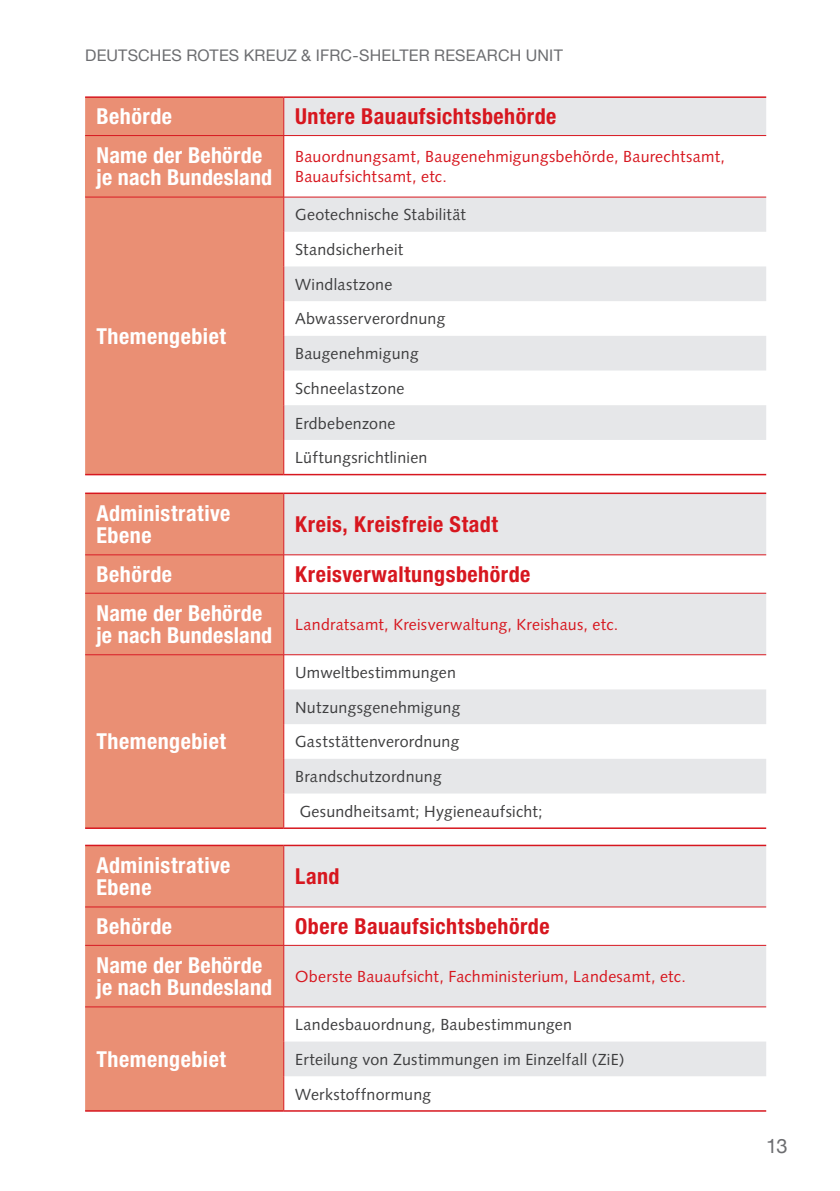
<style>
.page{position:relative;width:840px;height:1191px;background:#fff}
.page>*{position:absolute;margin:0;border:0;box-sizing:border-box;transform-origin:0 0}
.t1{font:700 condensed 22px/22px "Helvetica Neue LT Std";letter-spacing:.02em;color:#fff}
.t2{font:700 condensed 22px "Helvetica Neue LT Std";letter-spacing:.02em;color:#d7171f}
.t3{font:20px "Helvetica Neue";color:#6c6d70}
.t4{font:16px/34.6px "Syntax LT Std";letter-spacing:.015em;color:#3e3e3f}
.t5{font:16px/20px "Syntax LT Std";letter-spacing:.015em;color:#d7171f}
.t6{font:16px "Helvetica Neue";letter-spacing:.01em;color:#6c6d70}
</style>
<div class="page">
<div style="left:85px;top:98px;width:198px;height:376px;background:#ea8f74"></div>
<svg style="left:284px;top:98px;width:481px;height:342px;fill:#e6e7e9"></svg>
<div style="left:85px;top:136px;width:198px;height:61px;background:#ea8f74"></div>
<hr style="left:85px;top:135px;width:198px;height:1px;background:#d7171f">
<hr style="left:283px;top:135px;width:482px;height:1px;background:#d7171f">
<hr style="left:85px;top:197px;width:198px;height:1px;background:#d7171f">
<hr style="left:283px;top:197px;width:482px;height:1px;background:#d7171f">
<hr style="left:283px;top:98px;width:1px;height:37px;background:#d7171f">
<hr style="left:283px;top:136px;width:1px;height:61px;background:#d7171f">
<hr style="left:283px;top:197px;width:1px;height:35px;background:#d7171f">
<hr style="left:283px;top:232px;width:1px;height:34px;background:#d7171f">
<hr style="left:283px;top:266px;width:1px;height:35px;background:#d7171f">
<hr style="left:283px;top:301px;width:1px;height:35px;background:#d7171f">
<hr style="left:283px;top:336px;width:1px;height:34px;background:#d7171f">
<hr style="left:283px;top:370px;width:1px;height:35px;background:#d7171f">
<hr style="left:283px;top:405px;width:1px;height:35px;background:#d7171f">
<hr style="left:283px;top:440px;width:1px;height:34px;background:#d7171f">
<hr style="left:85px;top:96px;width:198px;height:2px;background:#d7171f">
<hr style="left:283px;top:96px;width:482px;height:2px;background:#d7171f">
<hr style="left:283px;top:474px;width:482px;height:1px;background:#d7171f">
<hr style="left:85px;top:474px;width:198px;height:1px;background:#d7171f">
<div style="left:85px;top:494px;width:198px;height:60px;background:#ea8f74"></div>
<svg style="left:284px;top:494px;width:481px;height:299px;fill:#e6e7e9"></svg>
<div style="left:85px;top:555px;width:198px;height:272px;background:#ea8f74"></div>
<hr style="left:85px;top:492px;width:198px;height:2px;background:#d7171f">
<hr style="left:283px;top:492px;width:482px;height:2px;background:#d7171f">
<hr style="left:85px;top:554px;width:198px;height:1px;background:#d7171f">
<hr style="left:283px;top:554px;width:482px;height:1px;background:#d7171f">
<hr style="left:85px;top:593px;width:198px;height:1px;background:#d7171f">
<hr style="left:283px;top:593px;width:482px;height:1px;background:#d7171f">
<hr style="left:85px;top:654px;width:198px;height:1px;background:#d7171f">
<hr style="left:283px;top:654px;width:482px;height:1px;background:#d7171f">
<hr style="left:283px;top:494px;width:1px;height:60px;background:#d7171f">
<hr style="left:283px;top:555px;width:1px;height:38px;background:#d7171f">
<hr style="left:283px;top:593px;width:1px;height:61px;background:#d7171f">
<hr style="left:283px;top:655px;width:1px;height:34px;background:#d7171f">
<hr style="left:283px;top:689px;width:1px;height:35px;background:#d7171f">
<hr style="left:283px;top:724px;width:1px;height:35px;background:#d7171f">
<hr style="left:283px;top:759px;width:1px;height:34px;background:#d7171f">
<hr style="left:283px;top:793px;width:1px;height:34px;background:#d7171f">
<hr style="left:85px;top:827px;width:198px;height:2px;background:#d7171f">
<hr style="left:283px;top:827px;width:482px;height:2px;background:#d7171f">
<div style="left:85px;top:846px;width:198px;height:60px;background:#ea8f74"></div>
<svg style="left:284px;top:846px;width:481px;height:230px;fill:#e6e7e9"></svg>
<div style="left:85px;top:907px;width:198px;height:203px;background:#ea8f74"></div>
<hr style="left:85px;top:844px;width:198px;height:2px;background:#d7171f">
<hr style="left:283px;top:844px;width:482px;height:2px;background:#d7171f">
<hr style="left:85px;top:906px;width:198px;height:1px;background:#d7171f">
<hr style="left:283px;top:906px;width:482px;height:1px;background:#d7171f">
<hr style="left:85px;top:945px;width:198px;height:1px;background:#d7171f">
<hr style="left:283px;top:945px;width:482px;height:1px;background:#d7171f">
<hr style="left:85px;top:1006px;width:198px;height:1px;background:#d7171f">
<hr style="left:283px;top:1006px;width:482px;height:1px;background:#d7171f">
<hr style="left:283px;top:846px;width:1px;height:60px;background:#d7171f">
<hr style="left:283px;top:907px;width:1px;height:38px;background:#d7171f">
<hr style="left:283px;top:945px;width:1px;height:61px;background:#d7171f">
<hr style="left:283px;top:1007px;width:1px;height:34px;background:#d7171f">
<hr style="left:283px;top:1041px;width:1px;height:35px;background:#d7171f">
<hr style="left:283px;top:1076px;width:1px;height:34px;background:#d7171f">
<hr style="left:85px;top:1110px;width:198px;height:1px;background:#d7171f">
<hr style="left:283px;top:1110px;width:482px;height:1px;background:#d7171f">
<p class="t6" style="left:85px;top:41px;width:479px">DEUTSCHES ROTES KREUZ &amp; IFRC-SHELTER RESEARCH UNIT</p>
<h1 class="t1" style="left:96px;top:105px;width:77px">Behörde</h1>
<h1 class="t2" style="left:295px;top:103px;width:263px">Untere Bauaufsichtsbehörde</h1>
<h1 class="t1" style="left:96px;top:144px;width:177px">Name der Behörde je nach Bundesland</h1>
<p class="t5" style="left:295px;top:147px;width:431px">Bauordnungsamt, Baugenehmigungsbehörde, Baurechtsamt,<br>Bauaufsichtsamt, etc.</p>
<h1 class="t1" style="left:96px;top:324px;width:131px">Themengebiet</h1>
<p class="t4" style="left:295px;top:198px;width:172px">Geotechnische Stabilität<br>Standsicherheit<br>Windlastzone<br>Abwasserverordnung<br>Baugenehmigung<br>Schneelastzone<br>Erdbebenzone<br>Lüftungsrichtlinien</p>
<h1 class="t1" style="left:96px;top:502px;width:135px">Administrative<br>Ebene</h1>
<h1 class="t2" style="left:295px;top:511px;width:204px">Kreis, Kreisfreie Stadt</h1>
<h1 class="t1" style="left:96px;top:563px;width:77px">Behörde</h1>
<h1 class="t2" style="left:295px;top:561px;width:237px">Kreisverwaltungsbehörde</h1>
<h1 class="t1" style="left:96px;top:602px;width:177px">Name der Behörde je nach Bundesland</h1>
<p class="t5" style="left:295px;top:614px;width:324px">Landratsamt, Kreisverwaltung, Kreishaus, etc.</p>
<h1 class="t1" style="left:96px;top:730px;width:131px">Themengebiet</h1>
<p class="t4" style="left:295px;top:655px;width:249px">Umweltbestimmungen<br>Nutzungsgenehmigung<br>Gaststättenverordnung<br>Brandschutzordnung<br>Gesundheitsamt; Hygieneaufsicht;</p>
<h1 class="t1" style="left:96px;top:854px;width:135px">Administrative<br>Ebene</h1>
<h1 class="t2" style="left:295px;top:863px;width:46px">Land</h1>
<h1 class="t1" style="left:96px;top:915px;width:77px">Behörde</h1>
<h1 class="t2" style="left:295px;top:913px;width:256px">Obere Bauaufsichtsbehörde</h1>
<h1 class="t1" style="left:96px;top:954px;width:177px">Name der Behörde je nach Bundesland</h1>
<p class="t5" style="left:295px;top:966px;width:392px">Oberste Bauaufsicht, Fachministerium, Landesamt, etc.</p>
<h1 class="t1" style="left:96px;top:1047px;width:131px">Themengebiet</h1>
<p class="t4" style="left:295px;top:1007px;width:331px">Landesbauordnung, Baubestimmungen<br>Erteilung von Zustimmungen im Einzelfall (ZiE)<br>Werkstoffnormung</p>
<p class="t3" style="left:765px;top:1128px;width:23px">13</p>
</div>
